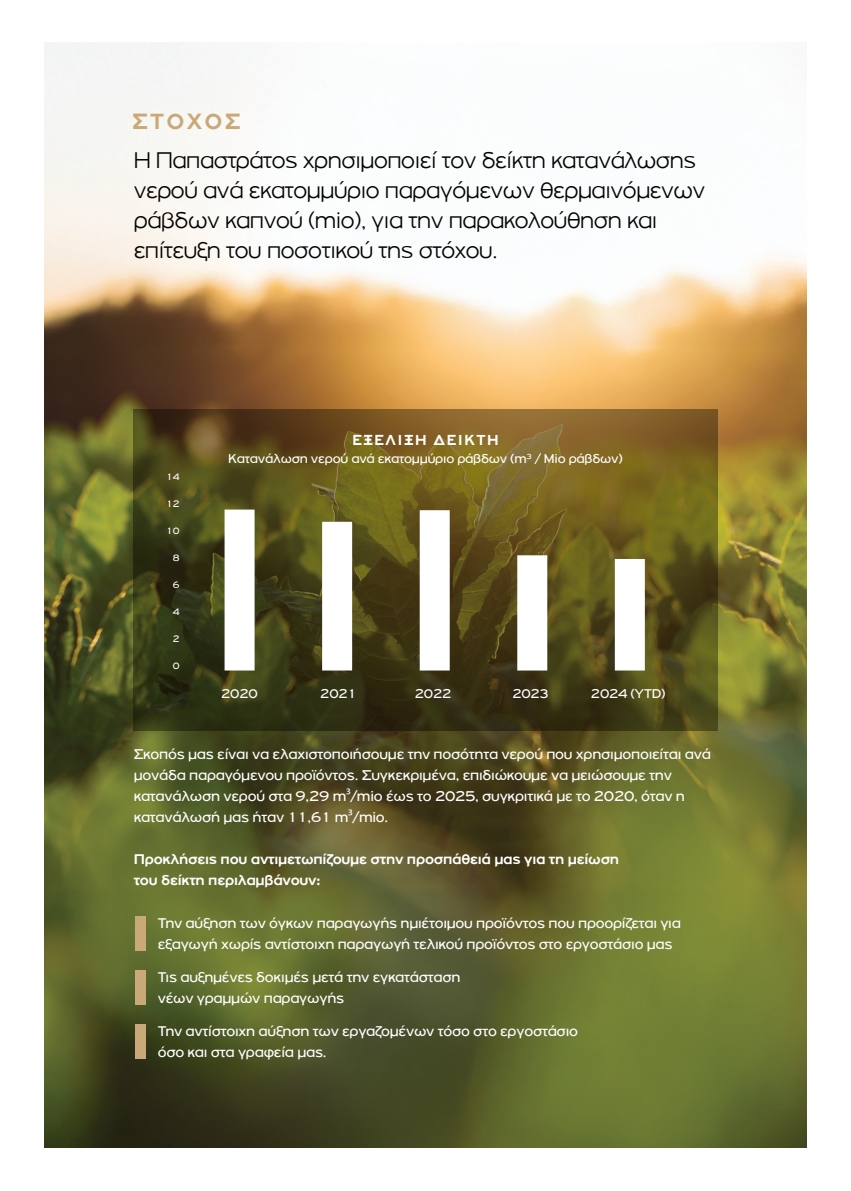
<style>
.page{position:relative;width:851px;height:1191px;background:#fff}
.page>*{position:absolute;margin:0;border:0;box-sizing:border-box;transform-origin:0 0}
.t1{font:300 24px/30px "PF Highway Gothic Extended";letter-spacing:-.015em;color:#040503}
.t2{font:700 23.4px "PF Highway Gothic Extended";letter-spacing:.1em;color:#c9a978}
.t3{font:700 15.45px "PF Highway Gothic Extended";letter-spacing:.1em;color:#fff}
.t4{font:15px/21px "PF Highway Gothic Extended";letter-spacing:-.015em;color:#fff}
.t5{font:700 15px/21px "PF Highway Gothic Extended";letter-spacing:-.015em;color:#fff}
.t6{font:13.5px "PF Highway Gothic Extended";letter-spacing:-.015em;color:#fff}
.t7{font:9.9px "PF Highway Gothic Extended";color:#fff}
.s1{font-family:"Myriad Pro"}
</style>
<div class="page">
<img style="left:45px;top:42px;width:760px;height:1105px">
<svg style="left:133px;top:409px;width:584px;height:321px"></svg>
<div style="left:135px;top:916px;width:11px;height:34px;background:#c9a978"></div>
<div style="left:135px;top:970px;width:11px;height:34px;background:#c9a978"></div>
<div style="left:135px;top:1024px;width:11px;height:34px;background:#c9a978"></div>
<svg style="left:224px;top:509px;width:420px;height:161px"></svg>
<h2 class="t2" style="left:132px;top:108px;width:109px">ΣΤΟΧΟΣ</h2>
<h1 class="t1" style="left:134px;top:145px;width:573px">Η Παπαστράτος χρησιµοποιεί τον δείκτη κατανάλωσης νερού ανά εκατοµµύριο παραγόµενων θερµαινόµενων ράβδων καπνού (mio), για την παρακολούθηση και επίτευξη του ποσοτικού της στόχου.</h1>
<p class="t7" style="left:166px;top:471px;width:15px">14</p>
<p class="t7" style="left:166px;top:498px;width:15px">12</p>
<p class="t7" style="left:166px;top:525px;width:15px">10</p>
<p class="t7" style="left:173px;top:552px;width:8px">8</p>
<p class="t7" style="left:173px;top:579px;width:8px">6</p>
<p class="t7" style="left:173px;top:606px;width:8px">4</p>
<p class="t7" style="left:173px;top:633px;width:8px">2</p>
<p class="t7" style="left:173px;top:660px;width:8px">0</p>
<p class="t3" style="left:352px;top:431px;width:147px">ΕΞEΛΙΞΗ ΔΕIΚΤΗ</p>
<p class="t6" style="left:228px;top:451px;width:396px">Κατανάλωση νερού ανά εκατοµµύριο ράβδων (m<sup>3</sup> / Mio ράβδων)</p>
<p class="t6" style="left:221px;top:686px;width:38px">2020</p>
<p class="t6" style="left:320px;top:686px;width:38px">2021</p>
<p class="t6" style="left:415px;top:686px;width:38px">2022</p>
<p class="t6" style="left:512px;top:686px;width:38px">2023</p>
<p class="t6" style="left:591px;top:686px;width:76px">2024 (YTD)</p>
<p class="t4" style="left:134px;top:744px;width:578px">Σκοπός µας είναι να ελαχιστοποιήσουµε την ποσότητα νερού που χρησιµοποιείται ανά µονάδα παραγόµενου προϊόντος. Συγκεκριµένα, επιδιώκουµε να µειώσουµε την κατανάλωση νερού στα 9,29 m<span class="s1">3</span>/mio έως το 2025, συγκριτικά µε το 2020, όταν η κατανάλωσή µας ήταν 11,61 m<span class="s1">3</span>/mio.</p>
<p class="t5" style="left:134px;top:849px;width:487px">Προκλήσεις που αντιµετωπίζουµε στην προσπάθειά µας για τη µείωση του δείκτη περιλαµβάνουν:</p>
<p class="t4" style="left:158px;top:912px;width:524px">Την αύξηση των όγκων παραγωγής ηµιέτοιµου προϊόντος που προορίζεται για εξαγωγή χωρίς αντίστοιχη παραγωγή τελικού προϊόντος στο εργοστάσιο µας</p>
<p class="t4" style="left:158px;top:966px;width:304px">Τις αυξηµένες δοκιµές µετά την εγκατάσταση νέων γραµµών παραγωγής</p>
<p class="t4" style="left:158px;top:1020px;width:422px">Την αντίστοιχη αύξηση των εργαζοµένων τόσο στο εργοστάσιο όσο και στα γραφεία µας.</p>
</div>
